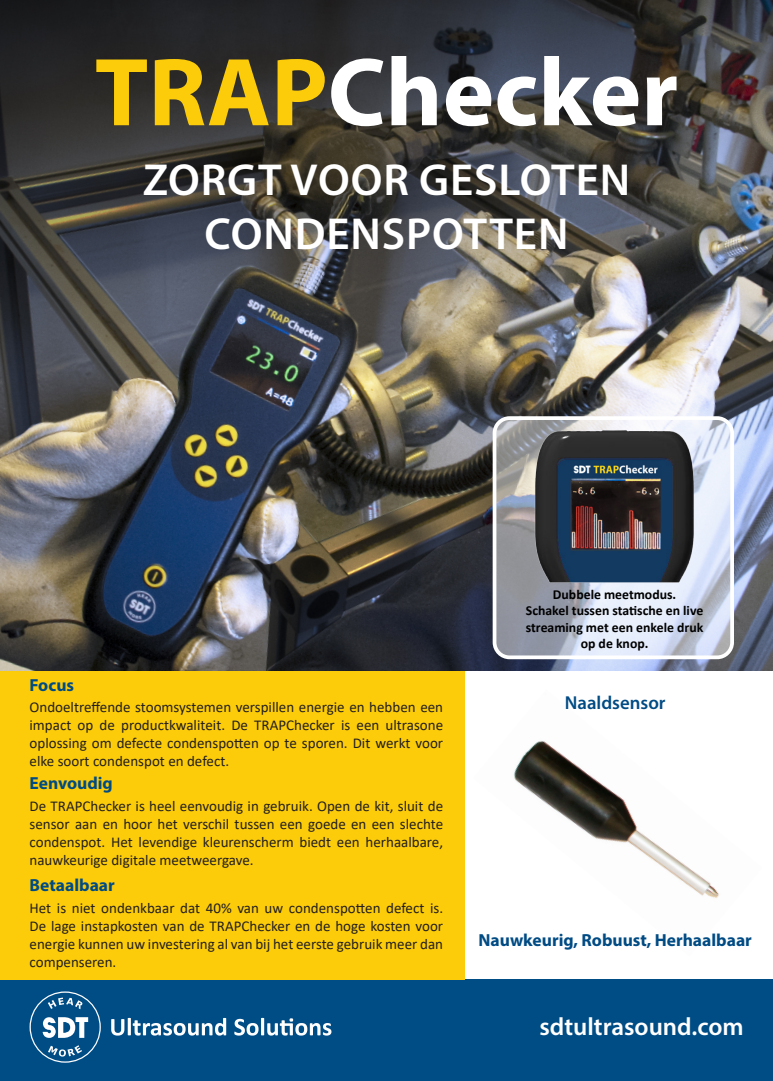
<style>
.page{position:relative;width:773px;height:1081px;background:#fff}
.page>*{position:absolute;margin:0;border:0;box-sizing:border-box;transform-origin:0 0}
.t1{font:700 97.5px "Myriad Pro";color:#fff}
.t2{font:600 45px/54px "Myriad Pro";letter-spacing:.02em;color:#fff;text-align:center}
.Infos{font:600 25px "Myriad Pro";color:#fff}
.t3{font:600 18.75px "Myriad Pro";color:#004b84}
.t4{font:700 17.5px "Myriad Pro";color:#004b84}
.t5{font:15px/18px "Calibri";color:#231f20;text-align:justify}
.t6{font:700 13.75px/16.5px "Calibri";color:#000}
.s1{color:#fccc0a}
</style>
<div class="page">
<img style="left:0;top:0;width:772px;height:671px">
<div style="left:0;top:979px;width:772px;height:102px;background:#004d86"></div>
<svg style="left:30px;top:991px;width:71px;height:71px"></svg>
<svg style="left:111px;top:1018px;width:115px;height:17px"></svg>
<svg style="left:234px;top:1018px;width:97px;height:17px"></svg>
<div style="left:0;top:671px;width:464px;height:308px;background:#fccc0a"></div>
<img style="left:513px;top:741px;width:206px;height:158px">
<img style="left:498px;top:418px;width:229px;height:239px">
<div style="left:492px;top:416px;width:241px;height:243px;border:4px solid #fff;border-radius:15px"></div>
<p class="t1" style="left:95px;top:29px;width:585px"><span class="s1">TRAP</span>Checker</p>
<p class="t2" style="left:143px;top:152px;width:489px">ZORGT VOOR GESLOTEN<br>CONDENSPOTTEN</p>
<p class="t4" style="left:30px;top:673px;width:46px">Focus</p>
<p class="t5" style="left:30px;top:698px;width:415px">Ondoeltreffende stoomsystemen verspillen energie en hebben een impact op de productkwaliteit. De TRAPChecker is een ultrasone oplossing om defecte condenspotten op te sporen. Dit werkt voor elke soort condenspot en defect.</p>
<p class="t4" style="left:30px;top:772px;width:85px">Eenvoudig</p>
<p class="t5" style="left:30px;top:796px;width:415px">De TRAPChecker is heel eenvoudig in gebruik. Open de kit, sluit de sensor aan en hoor het verschil tussen een goede en een slechte condenspot. Het levendige kleurenscherm biedt een herhaalbare, nauwkeurige digitale meetweergave.</p>
<p class="t4" style="left:30px;top:873px;width:87px">Betaalbaar</p>
<p class="t5" style="left:30px;top:898px;width:415px">Het is niet ondenkbaar dat 40% van uw condenspotten defect is.<br>De lage instapkosten van de TRAPChecker en de hoge kosten voor energie kunnen uw investering al van bij het eerste gebruik meer dan compenseren.</p>
<p class="t6" style="left:553px;top:586px;width:125px">Dubbele meetmodus.</p>
<p class="t6" style="left:525px;top:602px;width:179px">Schakel tussen statische en live streaming met een enkele druk</p>
<p class="t6" style="left:580px;top:635px;width:69px">op de knop.</p>
<p class="t3" style="left:564px;top:691px;width:102px">Naaldsensor</p>
<p class="t4" style="left:478px;top:928px;width:275px">Nauwkeurig, Robuust, Herhaalbaar</p>
<p class="Infos" style="left:539px;top:1010px;width:206px">sdtultrasound.com</p>
</div>
